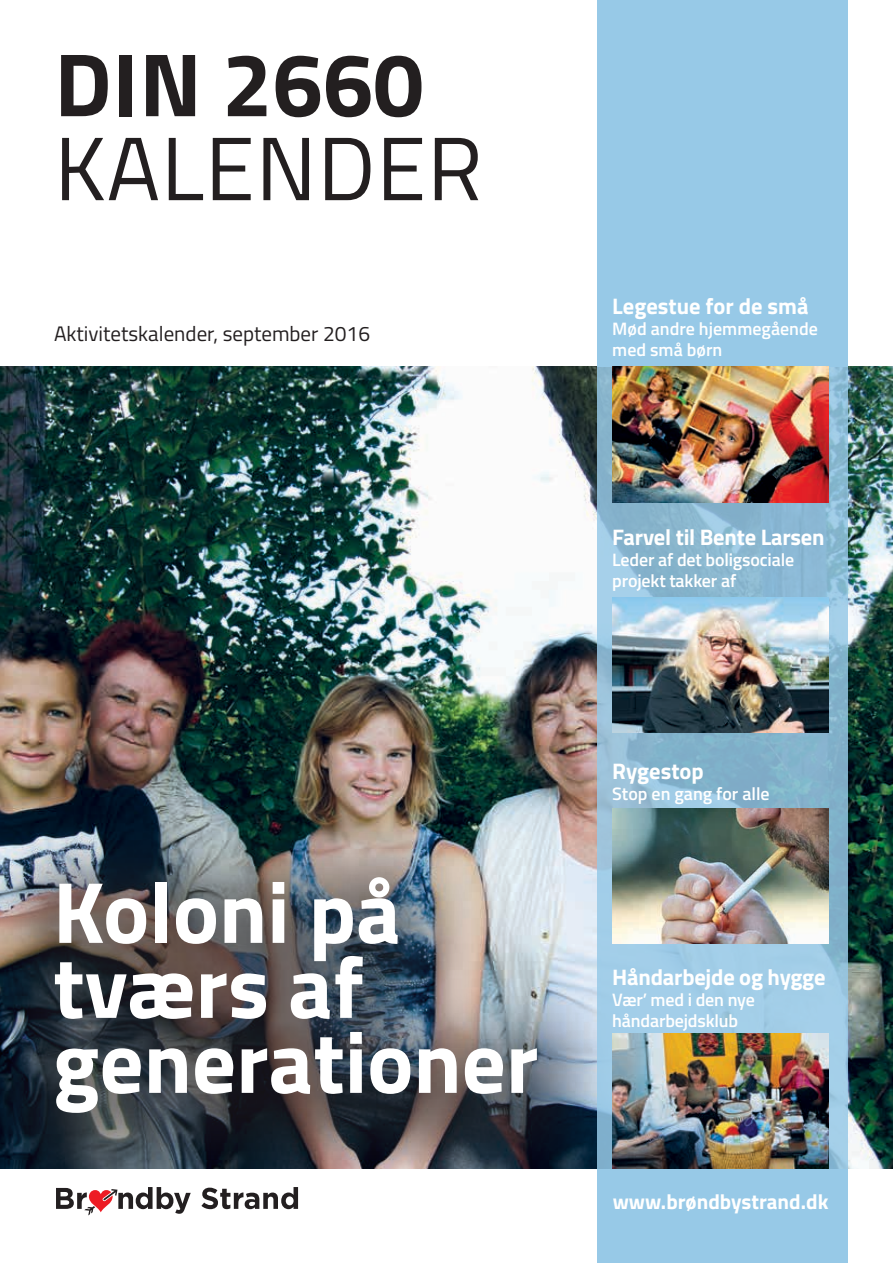
<style>
.page{position:relative;width:893px;height:1263px;background:#fff}
.page>*{position:absolute;margin:0;border:0;box-sizing:border-box;transform-origin:0 0}
.t1{font:90px "Titillium";letter-spacing:.01em;color:#231f20}
.t2{font:700 90px "Titillium";color:#231f20}
.t3{font:700 87px/75px "Titillium";color:#fff}
.t4{font:700 22.5px "Titillium";letter-spacing:-.01em;color:#fff}
.t5{font:21px "Titillium";color:#231f20}
.t6{font:700 21px "Titillium";color:#fff}
.t7{font:600 18px/21px "Titillium";letter-spacing:-.01em;color:#fff}
</style>
<div class="page">
<img style="left:0;top:367px;width:893px;height:802px">
<div style="left:0;top:811px;width:626px;height:412px;background:#231f20;opacity:.6"></div>
<div style="left:0;top:1169px;width:893px;height:94px;background:#fff"></div>
<svg style="left:201px;top:1187px;width:97px;height:22px"></svg>
<svg style="left:56px;top:1187px;width:135px;height:28px"></svg>
<svg style="left:597px;top:0;width:251px;height:1263px;background:#95c4e0"></svg>
<img style="left:612px;top:808px;width:216px;height:136px">
<img style="left:612px;top:1033px;width:216px;height:135px">
<img style="left:612px;top:367px;width:216px;height:135px">
<img style="left:612px;top:597px;width:216px;height:136px">
<h1 class="t2" style="left:54px;top:16px;width:371px">DIN 2660</h1>
<h1 class="t1" style="left:54px;top:103px;width:430px">KALENDER</h1>
<p class="t5" style="left:54px;top:318px;width:318px">Aktivitetskalender, september 2016</p>
<h2 class="t3" style="left:53px;top:870px;width:487px">Koloni på tværs af generationer</h2>
<p class="t4" style="left:612px;top:289px;width:198px">Legestue for de små</p>
<p class="t7" style="left:612px;top:317px;width:207px">Mød andre hjemmegående med små børn</p>
<p class="t4" style="left:612px;top:520px;width:214px">Farvel til Bente Larsen</p>
<p class="t7" style="left:612px;top:548px;width:183px">Leder af det boligsociale projekt takker af</p>
<p class="t4" style="left:612px;top:754px;width:93px">Rygestop</p>
<p class="t7" style="left:612px;top:782px;width:159px">Stop en gang for alle</p>
<p class="t4" style="left:612px;top:959px;width:215px">Håndarbejde og hygge</p>
<p class="t7" style="left:612px;top:988px;width:144px">Vær’ med i den nye håndarbejdsklub</p>
<p class="t6" style="left:613px;top:1185px;width:217px">www.brøndbystrand.dk</p>
</div>
